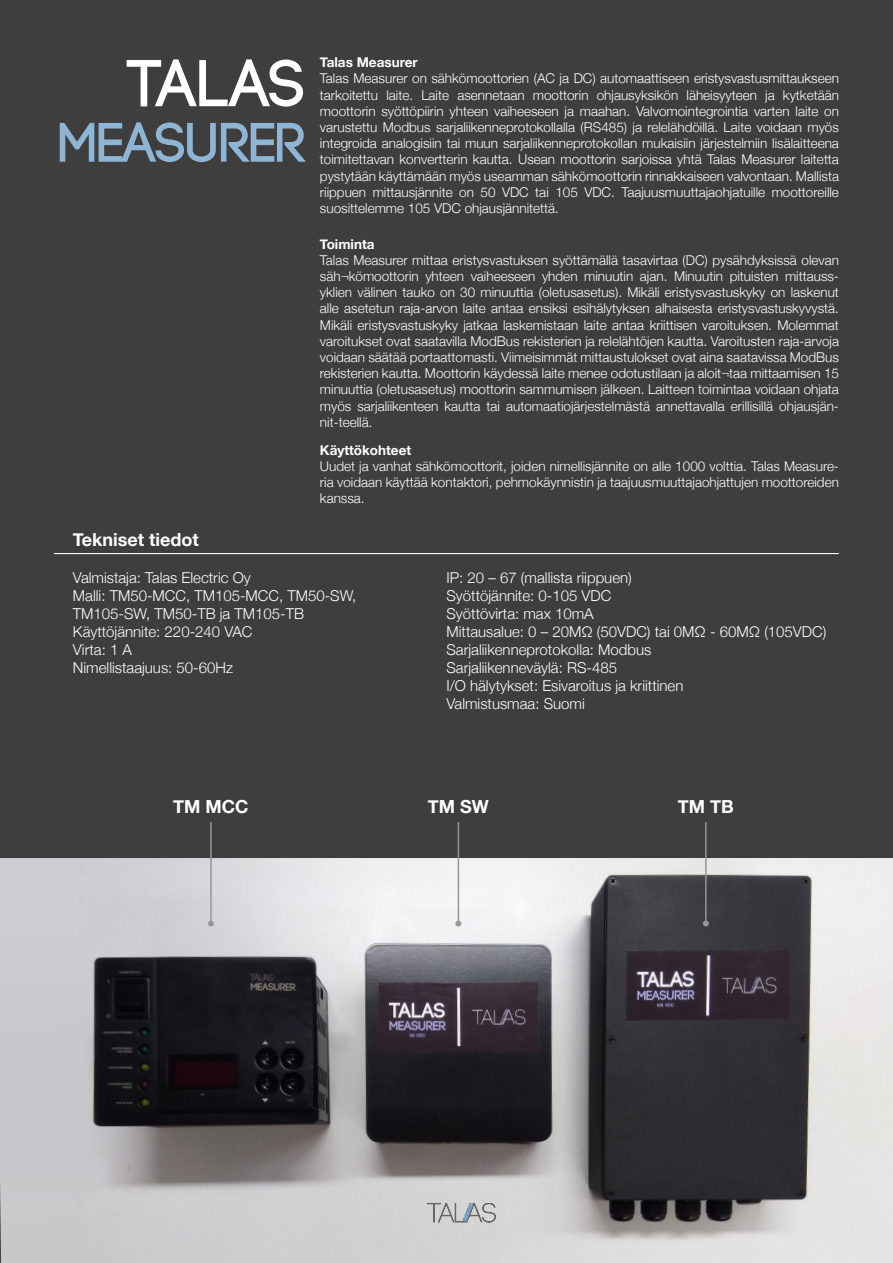
<style>
.page{position:relative;width:893px;height:1263px;background:#3e3e3f}
.page>*{position:absolute;margin:0;border:0;box-sizing:border-box;transform-origin:0 0}
.t1{font:700 66px "Code";letter-spacing:.005em;color:#fff}
.t2{font:700 55.5px "Code";color:#8fb5d5}
.t3{font:700 18px "Helvetica Neue";color:#fff}
.t4{font:300 15px/18px "Helvetica Neue";color:#fff}
.t5{font:300 13.5px/16.2px "Helvetica Neue";color:#fff;text-align:justify}
.t6{font:700 13.5px "Helvetica Neue";color:#fff}
</style>
<div class="page">
<img style="left:0;top:858px;width:893px;height:405px">
<hr style="left:54px;top:553px;width:785px;height:1px;background:#fff">
<svg style="left:427px;top:1203px;width:68px;height:19px"></svg>
<hr style="left:210px;top:822px;width:2px;height:101px;background:#969696">
<svg style="left:208px;top:920px;width:6px;height:6px"></svg>
<hr style="left:458px;top:822px;width:1px;height:101px;background:#969696">
<svg style="left:455px;top:920px;width:6px;height:6px"></svg>
<hr style="left:705px;top:822px;width:2px;height:101px;background:#969696">
<svg style="left:703px;top:920px;width:6px;height:6px"></svg>
<p class="t1" style="left:128px;top:50px;width:179px">TALAS</p>
<p class="t2" style="left:59px;top:115px;width:248px">MEASURER</p>
<p class="t3" style="left:73px;top:525px;width:127px">Tekniset tiedot</p>
<p class="t6" style="left:320px;top:52px;width:99px">Talas  Measurer</p>
<p class="t5" style="left:320px;top:69px;width:521px">Talas Measurer on sähkömoottorien (AC ja DC) automaattiseen eristysvastusmittaukseen tarkoitettu laite. Laite asennetaan moottorin ohjausyksikön läheisyyteen ja kytketään moottorin syöttöpiirin yhteen vaiheeseen ja maahan. Valvomointegrointia varten laite on varustettu Modbus sarjaliikenneprotokollalla (RS485) ja relelähdöillä. Laite voidaan myös integroida analogisiin tai muun sarjaliikenneprotokollan mukaisiin järjestelmiin lisälaitteena toimitettavan konvertterin kautta. Usean moottorin sarjoissa yhtä Talas Measurer laitetta pystytään käyttämään myös useamman sähkömoottorin rinnakkaiseen valvontaan. Mallista riippuen mittausjännite on 50 VDC tai 105 VDC. Taajuusmuuttajaohjatuille moottoreille suosittelemme 105 VDC ohjausjännitettä.</p>
<p class="t6" style="left:320px;top:233px;width:56px">Toiminta</p>
<p class="t5" style="left:320px;top:251px;width:521px">Talas Measurer mittaa eristysvastuksen syöttämällä tasavirtaa (DC) pysähdyksissä olevan säh¬kömoottorin yhteen vaiheeseen yhden minuutin ajan. Minuutin pituisten mittauss&shy;yklien välinen tauko on 30 minuuttia (oletusasetus). Mikäli eristysvastuskyky on laskenut alle asetetun raja-arvon laite antaa ensiksi esihälytyksen alhaisesta eristysvastuskyvystä.<br>Mikäli eristysvastuskyky jatkaa laskemistaan laite antaa kriittisen varoituksen. Molemmat varoitukset ovat saatavilla ModBus rekisterien ja relelähtöjen kautta. Varoitusten raja-arvoja voidaan säätää portaattomasti. Viimeisimmät mittaustulokset ovat aina saatavissa ModBus rekisterien kautta. Moottorin käydessä laite menee odotustilaan ja aloit¬taa mittaamisen 15 minuuttia (oletusasetus) moottorin sammumisen jälkeen. Laitteen toimintaa voidaan ohjata myös sarjaliikenteen kautta tai automaatiojärjestelmästä annettavalla erillisillä ohjausjän&shy;nit-teellä.</p>
<p class="t6" style="left:320px;top:439px;width:93px">Käyttökohteet</p>
<p class="t5" style="left:320px;top:457px;width:521px">Uudet ja vanhat sähkömoottorit, joiden nimellisjännite on alle 1000 volttia. Talas Measure&shy;ria voidaan käyttää kontaktori, pehmokäynnistin ja taajuusmuuttajaohjattujen moottoreiden kanssa.</p>
<p class="t4" style="left:73px;top:567px;width:179px">Valmistaja: Talas Electric Oy</p>
<p class="t4" style="left:73px;top:585px;width:285px">Malli: TM50-MCC, TM105-MCC, TM50-SW,<br>TM105-SW, TM50-TB ja TM105-TB</p>
<p class="t4" style="left:73px;top:621px;width:181px">Käyttöjännite: 220-240 VAC</p>
<p class="t4" style="left:73px;top:639px;width:61px">Virta: 1 A</p>
<p class="t4" style="left:73px;top:657px;width:162px">Nimellistaajuus: 50-60Hz</p>
<p class="t4" style="left:446px;top:567px;width:187px">IP: 20 – 67 (mallista riippuen)</p>
<p class="t4" style="left:446px;top:585px;width:166px">Syöttöjännite: 0-105 VDC</p>
<p class="t4" style="left:446px;top:603px;width:149px">Syöttövirta: max 10mA</p>
<p class="t4" style="left:446px;top:621px;width:381px">Mittausalue: 0 – 20MΩ (50VDC) tai 0MΩ - 60MΩ (105VDC)</p>
<p class="t4" style="left:446px;top:639px;width:206px">Sarjaliikenneprotokolla: Modbus</p>
<p class="t4" style="left:446px;top:657px;width:172px">Sarjaliikenneväylä: RS-485</p>
<p class="t4" style="left:446px;top:675px;width:238px">I/O hälytykset: Esivaroitus ja kriittinen</p>
<p class="t4" style="left:446px;top:693px;width:140px">Valmistusmaa: Suomi</p>
<p class="t3" style="left:173px;top:792px;width:77px">TM MCC</p>
<p class="t3" style="left:428px;top:792px;width:63px">TM SW</p>
<p class="t3" style="left:678px;top:792px;width:57px">TM TB</p>
</div>
